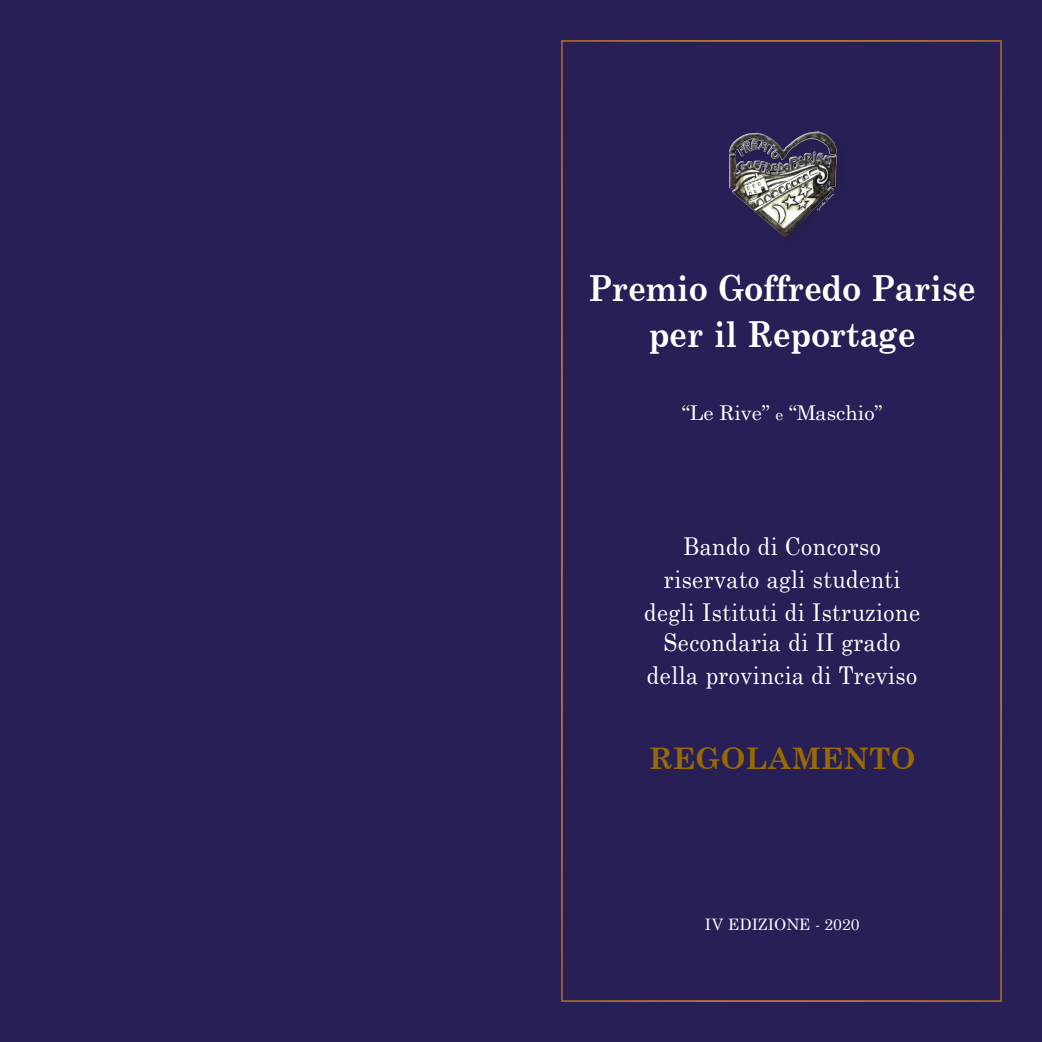
<style>
.page{position:relative;width:1042px;height:1042px;background:#281f56}
.page>*{position:absolute;margin:0;border:0;box-sizing:border-box;transform-origin:0 0}
.t1{font:700 35.88px/45.9px "Century School";color:#fff;text-align:center;scale:.88 1}
.t2{font:700 29.75px "Century School";letter-spacing:.02em;color:#996902}
.t3{font:24.5px/32.9px "Century School Normal";letter-spacing:.02em;color:#fff;text-align:center;scale:.9 1}
.t4{font:20.3px "Century School Normal";color:#fff}
.t5{font:15.75px "Century School Normal";color:#fff}
.s1{font-size:15.75px}
</style>
<div class="page">
<div style="left:728px;top:130px;width:108px;height:81px;background:#fff;opacity:.75"></div>
<div style="left:729px;top:137px;width:109px;height:101px;background:#231f20;opacity:.75"></div>
<h1 class="t1" style="left:589px;top:264px;width:441px">Premio Goffredo Parise per il Reportage</h1>
<p class="t4" style="left:682px;top:399px;width:202px">“Le Rive” <span class="s1">e</span> “Maschio”</p>
<p class="t3" style="left:644px;top:529px;width:308px">Bando di Concorso riservato agli studenti degli Istituti di Istruzione</p>
<p class="t3" style="left:647px;top:625px;width:302px">Secondaria di II grado della provincia di Treviso</p>
<p class="t2" style="left:649px;top:739px;width:267px">Regolamento</p>
<p class="t5" style="left:705px;top:914px;width:156px">IV edizione - 2020</p>
</div>
